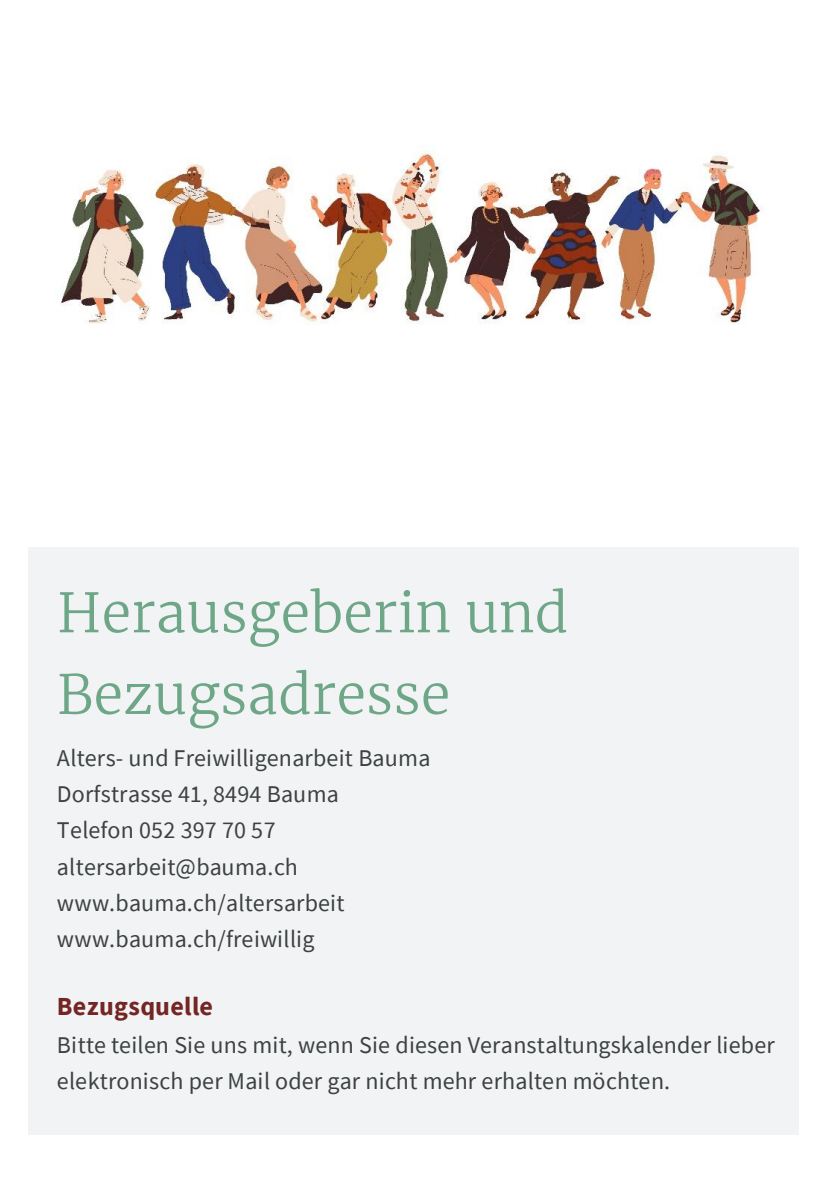
<style>
.page{position:relative;width:840px;height:1191px;background:#fff}
.page>*{position:absolute;margin:0;border:0;box-sizing:border-box;transform-origin:0 0}
.t1{font:300 54px/81.6px "Merriweather";letter-spacing:.005em;color:#6da787}
.t2{font:700 26px "Source Sans Pro";letter-spacing:.015em;color:#732624}
.t3{font:24px/36.4px "Source Sans Pro";letter-spacing:.005em;color:#3d4240}
</style>
<div class="page">
<div style="left:28px;top:548px;width:770px;height:587px;background:#f2f3f5"></div>
<img style="left:61px;top:148px;width:700px;height:177px">
<p class="t1" style="left:57px;top:572px;width:512px">Herausgeberin und<br>Bezugsadresse</p>
<p class="t3" style="left:57px;top:739px;width:375px">Alters- und Freiwilligenarbeit Bauma</p>
<p class="t3" style="left:57px;top:775px;width:283px">Dorfstrasse 41, 8494 Bauma</p>
<p class="t3" style="left:57px;top:811px;width:220px">Telefon 052 397 70 57</p>
<p class="t3" style="left:57px;top:848px;width:242px">altersarbeit@bauma.ch</p>
<p class="t3" style="left:57px;top:884px;width:289px">www.bauma.ch/altersarbeit</p>
<p class="t3" style="left:57px;top:920px;width:259px">www.bauma.ch/freiwillig</p>
<p class="t2" style="left:57px;top:990px;width:158px">Bezugsquelle</p>
<p class="t3" style="left:57px;top:1026px;width:719px">Bitte teilen Sie uns mit, wenn Sie diesen Veranstaltungskalender lieber elektronisch per Mail oder gar nicht mehr erhalten möchten.</p>
</div>
